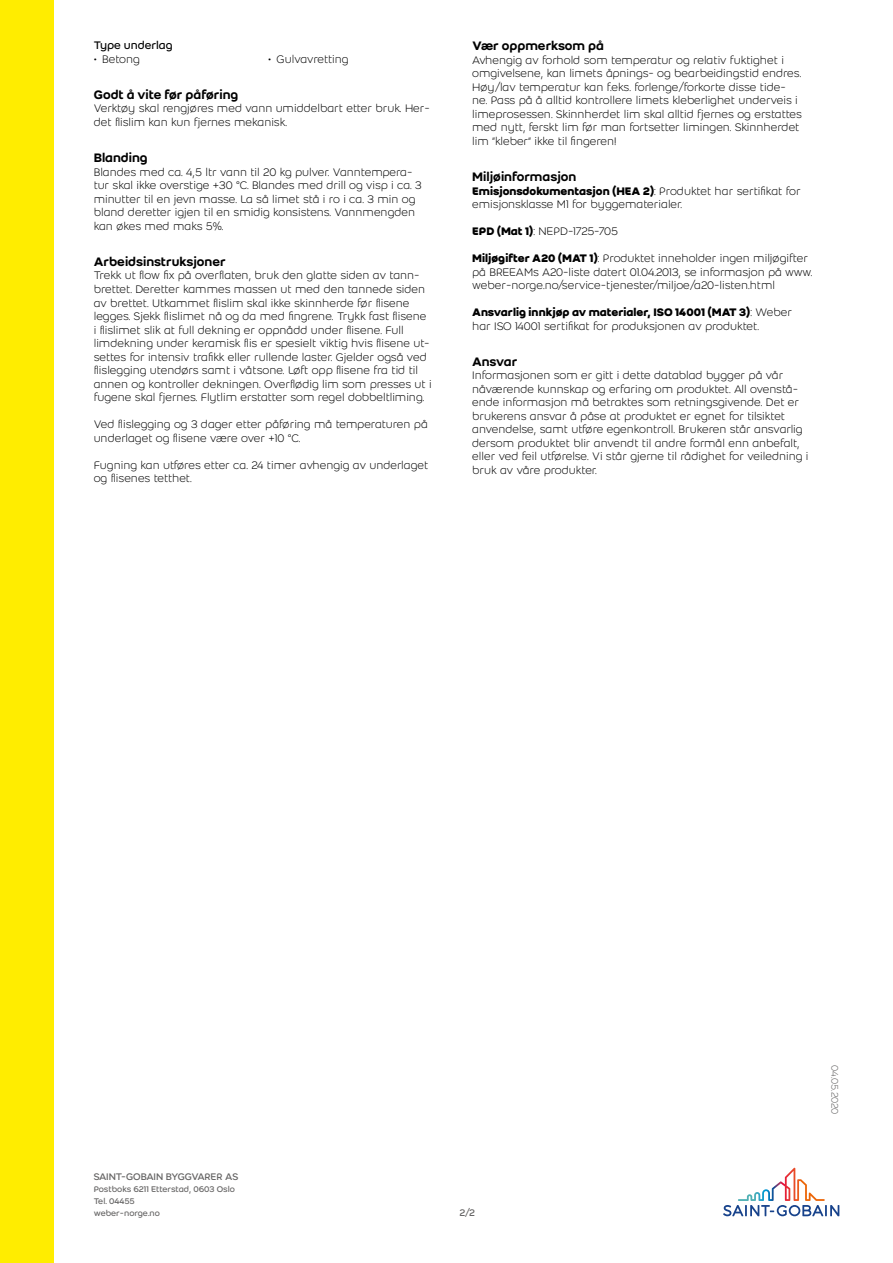
<style>
.page{position:relative;width:893px;height:1263px;background:#fff}
.page>*{position:absolute;margin:0;border:0;box-sizing:border-box;transform-origin:0 0}
.t1{font:500 13.5px "Weber";color:#000}
.t2{font:300 12px/13.5px "Weber";color:#000}
.t3{font:12px "Weber";color:#000}
.t4{font:10.5px "Weber";letter-spacing:-.025em;color:#646363}
.t5{font:300 10.5px "Weber";letter-spacing:-.02em;color:#646363}
.t6{font:9px/12px "Weber";color:#646363}
.s1{font-weight:700}
</style>
<div class="page">
<div style="left:0;top:0;width:54px;height:1263px;background:#ffed00"></div>
<svg style="left:723px;top:1168px;width:116px;height:48px"></svg>
<p class="t3" style="left:94px;top:37px;width:80px">Type underlag</p>
<p class="t2" style="left:94px;top:52px;width:48px">• Betong</p>
<p class="t2" style="left:268px;top:52px;width:82px">• Gulvavretting</p>
<p class="t1" style="left:94px;top:85px;width:146px">Godt å vite før påføring</p>
<p class="t2" style="left:94px;top:102px;width:338px">Verktøy skal rengjøres med vann umiddelbart etter bruk. Her&shy;det flislim kan kun fjernes mekanisk.</p>
<p class="t1" style="left:94px;top:148px;width:56px">Blanding</p>
<p class="t2" style="left:94px;top:165px;width:329px">Blandes med ca. 4,5 ltr vann til 20 kg pulver. Vanntempera&shy;tur skal ikke overstige +30 °C. Blandes med drill og visp i ca. 3 minutter til en jevn masse. La så limet stå i ro i ca. 3 min og bland deretter igjen til en smidig konsistens. Vannmengden kan økes med maks 5%.</p>
<p class="t1" style="left:94px;top:252px;width:134px">Arbeidsinstruksjoner</p>
<p class="t2" style="left:94px;top:269px;width:340px">Trekk ut flow fix på overflaten, bruk den glatte siden av tann&shy;brettet. Deretter kammes massen ut med den tannede siden av brettet. Utkammet flislim skal ikke skinnherde før flisene legges. Sjekk flislimet nå og da med fingrene. Trykk fast flisene i flislimet slik at full dekning er oppnådd under flisene. Full limdekning under keramisk flis er spesielt viktig hvis flisene ut&shy;settes for intensiv trafikk eller rullende laster. Gjelder også ved flislegging utendørs samt i våtsone. Løft opp flisene fra tid til annen og kontroller dekningen. Overflødig lim som presses ut i fugene skal fjernes. Flytlim erstatter som regel dobbeltliming.</p>
<p class="t2" style="left:94px;top:417px;width:336px">Ved flislegging og 3 dager etter påføring må temperaturen på underlaget og flisene være over +10 °C.</p>
<p class="t2" style="left:94px;top:458px;width:336px">Fugning kan utføres etter ca. 24 timer avhengig av underlaget og flisenes tetthet.</p>
<p class="t1" style="left:472px;top:36px;width:133px">Vær oppmerksom på</p>
<p class="t2" style="left:472px;top:53px;width:331px">Avhengig av forhold som temperatur og relativ fuktighet i omgivelsene, kan limets åpnings- og bearbeidingstid endres.<br>Høy/lav temperatur kan f.eks. forlenge/forkorte disse tide&shy;ne. Pass på å alltid kontrollere limets kleberlighet underveis i limeprosessen. Skinnherdet lim skal alltid fjernes og erstattes med nytt, ferskt lim før man fortsetter limingen. Skinnherdet lim ”kleber” ikke til fingeren!</p>
<p class="t1" style="left:472px;top:167px;width:106px">Miljøinformasjon</p>
<p class="t2" style="left:472px;top:184px;width:330px"><span class="s1">Emisjonsdokumentasjon (HEA 2)</span>: Produktet har sertifikat for emisjonsklasse M1 for byggematerialer.</p>
<p class="t2" style="left:472px;top:224px;width:147px"><span class="s1">EPD (Mat 1)</span>: NEPD-1725-705</p>
<p class="t2" style="left:472px;top:251px;width:342px"><span class="s1">Miljøgifter A20 (MAT 1)</span>: Produktet inneholder ingen miljøgifter på BREEAMs A20-liste datert 01.04.2013, se informasjon på www. weber-norge.no/service-tjenester/miljoe/a20-listen.html</p>
<p class="t2" style="left:472px;top:305px;width:321px"><span class="s1">Ansvarlig innkjøp av materialer, ISO 14001 (MAT 3)</span>: Weber har ISO 14001 sertifikat for produksjonen av produktet.</p>
<p class="t1" style="left:472px;top:352px;width:47px">Ansvar</p>
<p class="t2" style="left:472px;top:368px;width:338px">Informasjonen som er gitt i dette datablad bygger på vår nåværende kunnskap og erfaring om produktet. All ovenstå&shy;ende informasjon må betraktes som retningsgivende. Det er brukerens ansvar å påse at produktet er egnet for tilsiktet anvendelse, samt utføre egenkontroll. Brukeren står ansvarlig dersom produktet blir anvendt til andre formål enn anbefalt, eller ved feil utførelse. Vi står gjerne til rådighet for veiledning i bruk av våre produkter.</p>
<p class="t4" style="left:94px;top:1169px;width:146px">SAINT-GOBAIN BYGGVARER AS</p>
<p class="t6" style="left:94px;top:1183px;width:143px">Postboks 6211 Etterstad, 0603 Oslo<br>Tel. 04455<br>weber-norge.no</p>
<p class="t4" style="left:459px;top:1205px;width:17px">2/2</p>
<p class="t5" style="left:842px;top:1065px;width:51px;rotate:90deg">04.05.2020</p>
</div>
